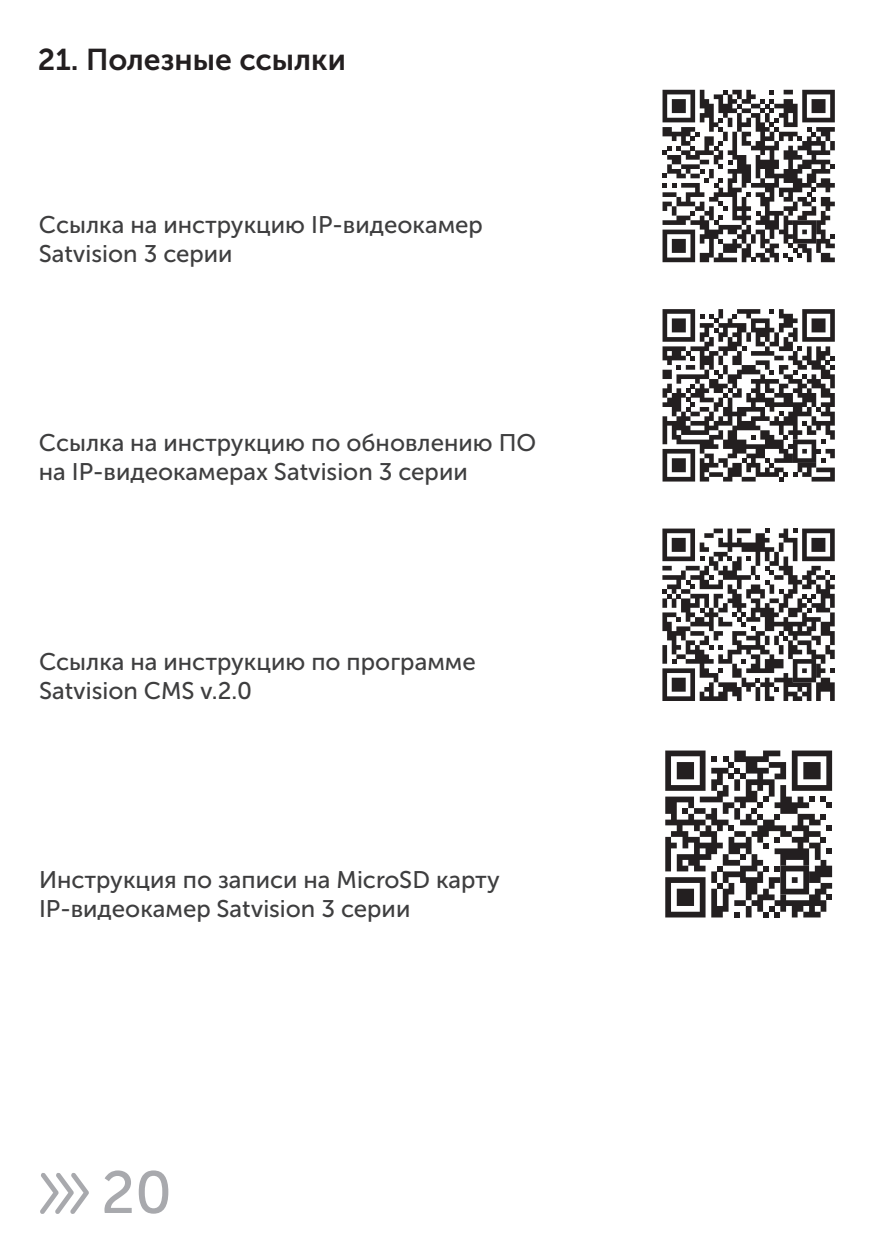
<style>
.page{position:relative;width:893px;height:1234px;background:#fff}
.page>*{position:absolute;margin:0;border:0;box-sizing:border-box;transform-origin:0 0}
.t1{font:59.1px "Museo Sans Cyrl 500";color:#a8a9ad}
.t2{font:30px "Museo Sans Cyrl 700";color:#231f20}
.t3{font:24px/28.8px "Museo Sans Cyrl 500";color:#3e3e3f}
</style>
<div class="page">
<svg style="left:40px;top:1173px;width:49px;height:40px"></svg>
<svg style="left:662px;top:90px;width:173px;height:172px"></svg>
<svg style="left:662px;top:309px;width:173px;height:172px"></svg>
<svg style="left:665px;top:750px;width:167px;height:167px"></svg>
<svg style="left:662px;top:528px;width:173px;height:172px"></svg>
<p class="t2" style="left:38px;top:47px;width:309px">21. Полезные ссылки</p>
<p class="t3" style="left:39px;top:213px;width:446px">Cсылка на инструкцию IP-видеокамер<br>Satvision 3 серии</p>
<p class="t3" style="left:39px;top:430px;width:499px">Cсылка на инструкцию по обновлению ПО на IP-видеокамерах Satvision 3 серии</p>
<p class="t3" style="left:39px;top:649px;width:438px">Cсылка на инструкцию по программе<br>Satvision CMS v.2.0</p>
<p class="t3" style="left:39px;top:867px;width:462px">Инструкция по записи на MicroSD карту<br>IP-видеокамер Satvision 3 серии</p>
<h1 class="t1" style="left:101px;top:1168px;width:72px">20</h1>
</div>
